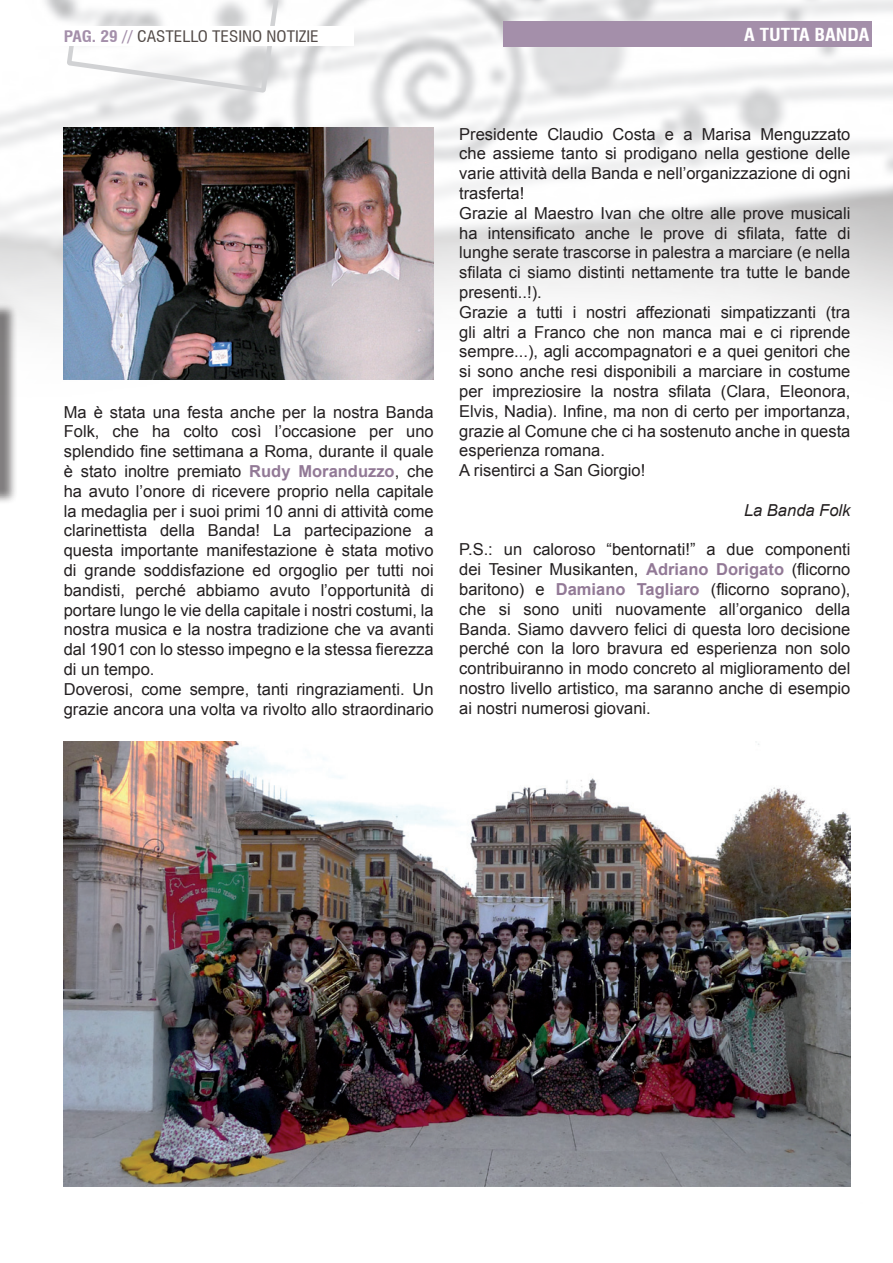
<style>
.page{position:relative;width:893px;height:1263px;background:#fff}
.page>*{position:absolute;margin:0;border:0;box-sizing:border-box;transform-origin:0 0}
.t1{font:700 condensed 17.55px "Swiss 721 BT";color:#fff;scale:1.11 1}
.t2{font:16.5px/19.8px "Arial";color:#231f20}
.t3{font:italic 16.5px "Arial";color:#231f20}
.t4{font:700 condensed 15.6px "Swiss 721 BT";color:#a48faa;scale:1.11 1}
.t5{font:condensed 15.6px "Swiss 721 BT";color:#524a47;scale:1.11 1}
.s1{font-weight:400;color:#524a47}
.s2{font-weight:700;color:#927996}
</style>
<div class="page">
<img style="left:0;top:0;width:893px;height:1187px">
<svg style="left:67px;top:0;width:211px;height:93px"></svg>
<div style="left:0;top:26px;width:353px;height:20px;background:#fff"></div>
<div style="left:503px;top:21px;width:369px;height:26px;background:#a48faa"></div>
<img style="left:64px;top:128px;width:370px;height:252px">
<img style="left:64px;top:741px;width:786px;height:446px">
<div style="left:0;top:302px;width:18px;height:203px;background:#231f20;opacity:.75"></div>
<p class="t4" style="left:64px;top:27px;width:75px">PAG. 29 // <span class="s1">CASTELLO</span></p>
<p class="t5" style="left:212px;top:27px;width:9px">TESINO</p>
<p class="t5" style="left:267px;top:27px;width:8px">NOTIZIE</p>
<p class="t1" style="left:744px;top:24px;width:114px">A TUTTA BANDA</p>
<p class="t2" style="left:64px;top:402px;width:371px">Ma è stata una festa anche per la nostra Banda Folk, che ha colto così l’occasione per uno splendido fine settimana a Roma, durante il quale è stato inoltre premiato <span class="s2">Rudy Moranduzzo</span>, che ha avuto l’onore di ricevere proprio nella capitale la medaglia per i suoi primi 10 anni di attività come clarinettista della Banda! La partecipazione a questa importante manifestazione è stata motivo di grande soddisfazione ed orgoglio per tutti noi bandisti, perché abbiamo avuto l’opportunità di portare lungo le vie della capitale i nostri costumi, la nostra musica e la nostra tradizione che va avanti dal 1901 con lo stesso impegno e la stessa fierezza di un tempo.<br>Doverosi, come sempre, tanti ringraziamenti. Un grazie ancora una volta va rivolto allo straordinario</p>
<p class="t2" style="left:459px;top:124px;width:393px">Presidente Claudio Costa e a Marisa Menguzzato che assieme tanto si prodigano nella gestione delle varie attività della Banda e nell’organizzazione di ogni trasferta!<br>Grazie al Maestro Ivan che oltre alle prove musicali ha intensificato anche le prove di sfilata, fatte di lunghe serate trascorse in palestra a marciare (e nella sfilata ci siamo distinti nettamente tra tutte le bande presenti..!).<br>Grazie a tutti i nostri affezionati simpatizzanti (tra gli altri a Franco che non manca mai e ci riprende sempre...), agli accompagnatori e a quei genitori che si sono anche resi disponibili a marciare in costume per impreziosire la nostra sfilata (Clara, Eleonora, Elvis, Nadia). Infine, ma non di certo per importanza, grazie al Comune che ci ha sostenuto anche in questa esperienza romana.<br>A risentirci a San Giorgio!</p>
<p class="t3" style="left:744px;top:499px;width:108px">La Banda Folk</p>
<p class="t2" style="left:459px;top:540px;width:393px;text-align:justify">P.S.: un caloroso “bentornati!” a due componenti dei Tesiner Musikanten, <span class="s2">Adriano Dorigato</span> (flicorno baritono) e <span class="s2">Damiano Tagliaro</span> (flicorno soprano), che si sono uniti nuovamente all’organico della Banda. Siamo davvero felici di questa loro decisione perché con la loro bravura ed esperienza non solo contribuiranno in modo concreto al miglioramento del nostro livello artistico, ma saranno anche di esempio ai nostri numerosi giovani.</p>
</div>
